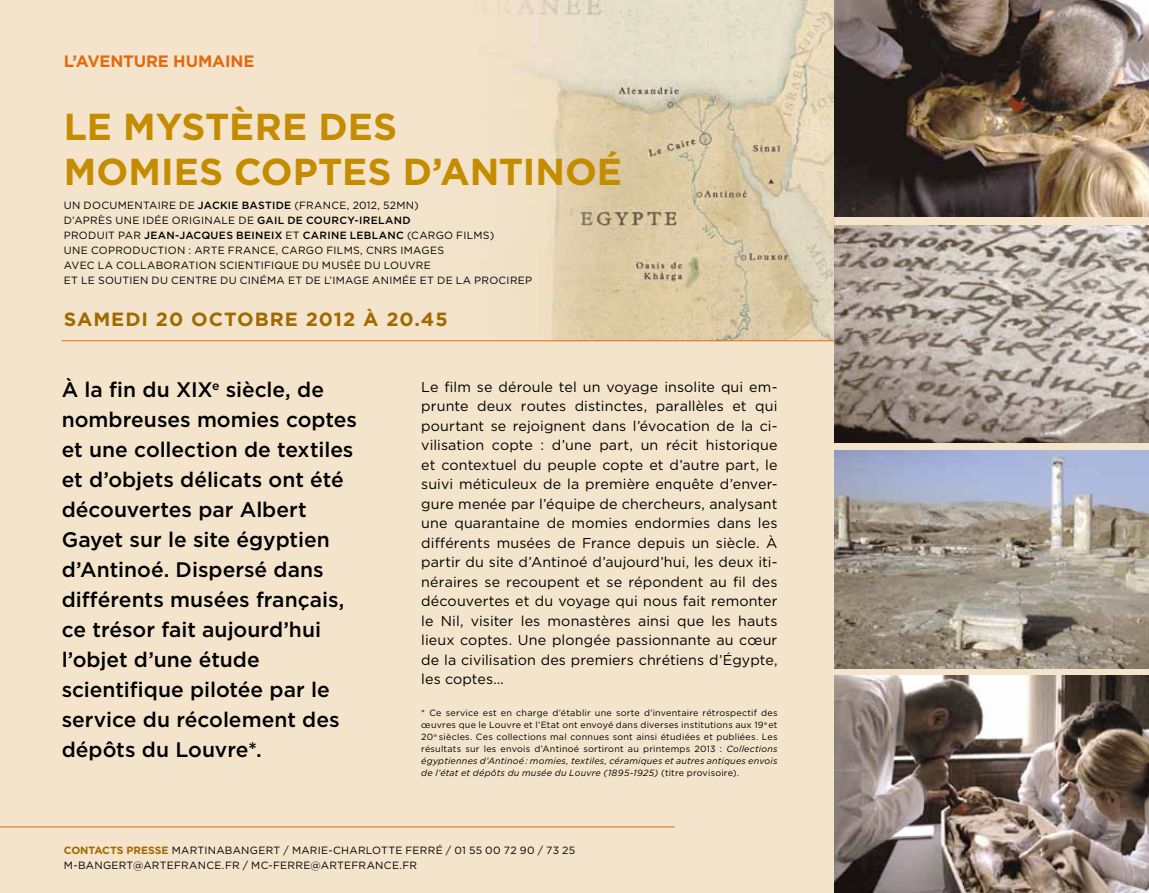
<style>
.page{position:relative;width:1149px;height:893px;background:#fff}
.page>*{position:absolute;margin:0;border:0;box-sizing:border-box;transform-origin:0 0}
.t1{font:700 37.5px/44.7px "Gotham";color:#c48c00}
.t2{font:500 21px/30px "Gotham";color:#000}
.t3{font:700 19.05px "Gotham";letter-spacing:.05em;color:#a06a00}
.t4{font:700 16.5px "Gotham";letter-spacing:-.015em;color:#e16b11}
.t5{font:14.25px/19.5px "Gotham";letter-spacing:.01em;color:#000;text-align:justify}
.t6{font:10.5px/15px "Gotham";letter-spacing:.03em;color:#000}
.t7{font:700 10.5px "Gotham";color:#a06a00}
.t8{font:9px/12px "Gotham";letter-spacing:.025em;color:#000;text-align:justify}
.s1{font-weight:500}
.s2{font-style:italic}
</style>
<div class="page">
<div style="left:0;top:0;width:1148px;height:893px;background:#f4e4cb"></div>
<img style="left:410px;top:0;width:423px;height:341px">
<hr style="left:62px;top:341px;width:771px;height:1px;background:#e16b11">
<hr style="left:0;top:827px;width:674px;height:1px;background:#e16b11">
<img style="left:833px;top:451px;width:315px;height:217px">
<img style="left:833px;top:676px;width:315px;height:217px">
<img style="left:833px;top:226px;width:315px;height:216px">
<img style="left:833px;top:0;width:315px;height:217px">
<p class="t4" style="left:64px;top:50px;width:192px">L’AVENTU RE HU MAINE</p>
<h1 class="t1" style="left:64px;top:105px;width:559px">LE MYSTÈRE DES<br>MOMIES COPTES D’ANTINOÉ</h1>
<p class="t6" style="left:64px;top:197px;width:432px">Un docu mentaire de <span class="s1">Jackie Bastide</span> (France, 2012, 52mn)<br>D’après u ne idée originale de <span class="s1">Gail De Courcy-I reland<br></span>Produ it par <span class="s1">Jean-Jacques Beineix</span> et <span class="s1">Carine Leblanc</span> (Cargo Films)<br>Une coproduction : ARTE</p>
<p class="t6" style="left:64px;top:242px;width:468px;text-indent:336px">I mages<br>Avec la collaboration scientifiqu e du Musée du Louvre<br>et le soutien du Centre du cinéma et de l’image animée et de la Procirep</p>
<h3 class="t3" style="left:64px;top:306px;width:28px">SAMEDI</h3>
<h3 class="t3" style="left:156px;top:306px;width:52px">20 OCTOBRE</h3>
<h3 class="t3" style="left:305px;top:306px;width:143px">2012 À 20.45</h3>
<p class="t6" style="left:228px;top:242px;width:147px">France, Cargo Films, CNRS</p>
<p class="t2" style="left:62px;top:374px;width:297px">à la fin du XIX<sup>e</sup> siècle, de nombreuses momies coptes et une collection de textiles et d’objets délicats ont été découvertes par Albert<br>Gayet sur le site égyptien d’Antinoé. Dispersé dans différents musées français, ce trésor fait aujourd’hui l’objet d’une étude scientifique pilotée par le service du récolement des dépôts du Louvre*.</p>
<p class="t5" style="left:421px;top:377px;width:357px">Le film se déroule tel un voyage insolite qui em&shy;prunte deux routes distinctes, parallèles et qui pourtant se rejoignent dans l’évocation de la ci&shy;vilisation copte : d’une part, un récit historique et contextuel du peuple copte et d’autre part, le suivi méticuleux de la première enquête d’enver&shy;gure menée par l’équipe de chercheurs, analysant une quarantaine de momies endormies dans les différents musées de France depuis un siècle. à partir du site d’Antinoé d’aujourd’hui, les deux iti&shy;néraires se recoupent et se répondent au fil des découvertes et du voyage qui nous fait remonter le N il, visiter les monastères ainsi que les hauts lieux coptes. Une plongée passionnante au cœur de la civilisation des premiers chrétiens d’Égypte, les coptes…</p>
<p class="t8" style="left:421px;top:706px;width:357px">* Ce service est en charge d’établir une sorte d’inventaire rétrospectif des œuvres que le Louvre et l’Etat ont envoyé dans diverses institutions aux 19<sup>e</sup> et 20<sup>e</sup> siècles. Ces collections mal connues sont ainsi étudiées et publiées. Les résultats sur les envois d’Antinoé sortiront au printemps 2013 : <span class="s2">Collections égyptiennes d’Antinoé : momies, textiles, céramiques et autres antiques envois de l’état et dépôts du musée du Louvre (1895-1925)</span> (titre provisoire).</p>
<p class="t6" style="left:64px;top:842px;width:513px;text-indent:108px">MartinaBangert / Marie-Charlotte Ferré / 01 55 00 72 90 / 73 25 m-bangert@artefrance.fr / mc-ferre@artefrance.fr</p>
<p class="t7" style="left:64px;top:843px;width:9px">CONTACTS</p>
<p class="t7" style="left:126px;top:843px;width:8px">PRESSE</p>
</div>
